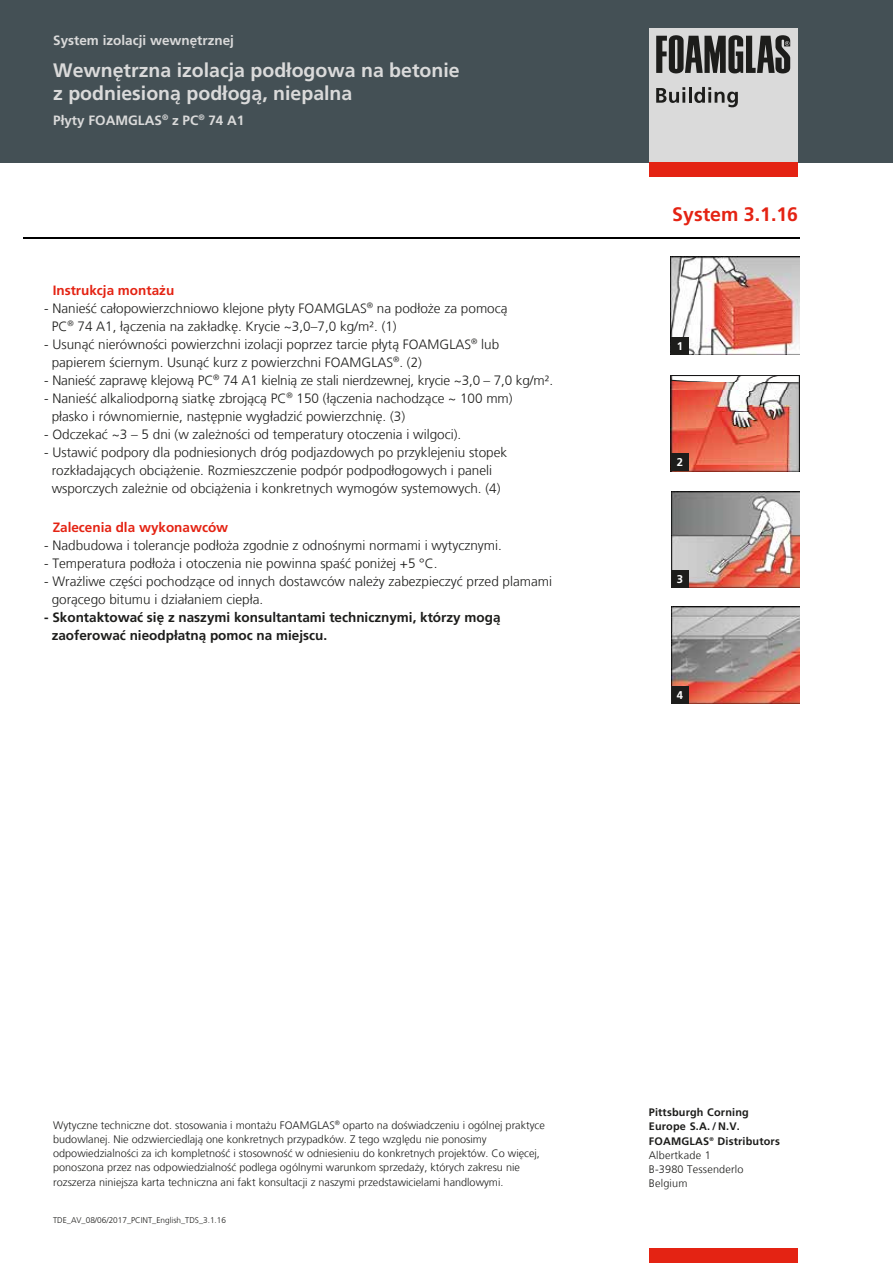
<style>
.page{position:relative;width:893px;height:1263px;background:#fff}
.page>*{position:absolute;margin:0;border:0;box-sizing:border-box;transform-origin:0 0}
.t1{font:700 19.5px/23.4px "Frutiger LT Com";color:#dadada}
.t2{font:700 19.5px "Frutiger LT Com";color:#e42313}
.t3{font:300 13.5px/18px "Frutiger LT Com";color:#1d1d1b}
.t4{font:700 13.5px/18px "Frutiger LT Com";color:#1d1d1b}
.t5{font:700 13.5px "Frutiger LT Com";color:#dadada}
.t6{font:700 13.5px "Frutiger LT Com";color:#e42313}
.t7{font:700 11.25px "Frutiger LT Com";color:#fff}
.t8{font:300 10.8px/14.2px "Frutiger LT Com";color:#1d1d1b}
.t9{font:700 10.8px/14.2px "Frutiger LT Com";letter-spacing:.015em;color:#1d1d1b}
.t10{font:300 8.25px "Frutiger LT Com";color:#1d1d1b}
.s1{font-weight:300}
</style>
<div class="page">
<img style="left:671px;top:491px;width:128px;height:97px">
<img style="left:671px;top:607px;width:128px;height:96px">
<img style="left:670px;top:256px;width:129px;height:99px">
<img style="left:670px;top:375px;width:129px;height:97px">
<hr style="left:23px;top:237px;width:776px;height:1px;background:#000">
<div style="left:0;top:0;width:892px;height:162px;background:#445055"></div>
<div style="left:648px;top:28px;width:149px;height:134px;background:#dadada"></div>
<div style="left:648px;top:162px;width:149px;height:15px;background:#e42313"></div>
<svg style="left:656px;top:35px;width:134px;height:38px"></svg>
<svg style="left:656px;top:87px;width:29px;height:16px"></svg>
<hr style="left:688px;top:87px;width:3px;height:16px;background:#1d1d1b">
<svg style="left:694px;top:87px;width:43px;height:20px"></svg>
<div style="left:671px;top:337px;width:17px;height:17px;background:#1d1d1b"></div>
<div style="left:671px;top:454px;width:17px;height:17px;background:#1d1d1b"></div>
<div style="left:671px;top:570px;width:17px;height:17px;background:#1d1d1b"></div>
<div style="left:671px;top:687px;width:17px;height:17px;background:#1d1d1b"></div>
<div style="left:648px;top:1248px;width:149px;height:15px;background:#e42313"></div>
<p class="t5" style="left:53px;top:32px;width:182px">System izolacji wewnętrznej</p>
<h1 class="t1" style="left:53px;top:59px;width:408px">Wewnętrzna izolacja podłogowa na betonie z podniesioną podłogą, niepalna</h1>
<p class="t5" style="left:53px;top:112px;width:193px">Płyty FOAMGLAS<sup>®</sup> z PC<sup>®</sup> 74 A1</p>
<p class="t6" style="left:53px;top:282px;width:123px">Instrukcja montażu</p>
<p class="t3" style="left:52px;top:299px;width:457px;text-indent:-7px">- Nanieść całopowierzchniowo klejone płyty FOAMGLAS<sup>®</sup> na podłoże za pomocą<br>PC<sup>®</sup> 74 A1, łączenia na zakładkę. Krycie ~3,0–7,0 kg/m². (1)</p>
<p class="t3" style="left:52px;top:335px;width:449px;text-indent:-7px">- Usunąć nierówności powierzchni izolacji poprzez tarcie płytą FOAMGLAS<sup>®</sup> lub papierem ściernym. Usunąć kurz z powierzchni FOAMGLAS<sup>®</sup>. (2)</p>
<p class="t3" style="left:44px;top:371px;width:510px">- Nanieść zaprawę klejową PC<sup>®</sup> 74 A1 kielnią ze stali nierdzewnej, krycie ~3,0 – 7,0 kg/m².</p>
<p class="t3" style="left:52px;top:389px;width:462px;text-indent:-8px">- Nanieść alkaliodporną siatkę zbrojącą PC<sup>®</sup> 150 (łączenia nachodzące ~ 100 mm) płasko i równomiernie, następnie wygładzić powierzchnię. (3)</p>
<p class="t3" style="left:44px;top:425px;width:418px">- Odczekać ~3 – 5 dni (w zależności od temperatury otoczenia i wilgoci).</p>
<p class="t3" style="left:44px;top:443px;width:464px;text-align:center">- Ustawić podpory dla podniesionych dróg podjazdowych po przyklejeniu stopek rozkładających obciążenie. Rozmieszczenie podpór podpodłogowych i paneli wsporczych zależnie od obciążenia i konkretnych wymogów systemowych. (4)</p>
<p class="t6" style="left:53px;top:519px;width:177px">Zalecenia dla wykonawców</p>
<p class="t3" style="left:44px;top:536px;width:459px">- Nadbudowa i tolerancje podłoża zgodnie z odnośnymi normami i wytycznymi.</p>
<p class="t3" style="left:44px;top:554px;width:395px">- Temperatura podłoża i otoczenia nie powinna spaść poniżej +5 °C.</p>
<p class="t3" style="left:52px;top:572px;width:502px;text-indent:-8px">- Wrażliwe części pochodzące od innych dostawców należy zabezpieczyć przed plamami gorącego bitumu i działaniem ciepła.</p>
<p class="t4" style="left:52px;top:608px;width:450px;text-indent:-8px">- Skontaktować się z naszymi konsultantami technicznymi, którzy mogą zaoferować nieodpłatną pomoc na miejscu.</p>
<h1 class="t2" style="left:672px;top:202px;width:127px">System 3.1.16</h1>
<p class="t7" style="left:676px;top:339px;width:8px">1</p>
<p class="t7" style="left:676px;top:456px;width:8px">2</p>
<p class="t7" style="left:676px;top:572px;width:8px">3</p>
<p class="t7" style="left:676px;top:689px;width:8px">4</p>
<p class="t8" style="left:53px;top:1118px;width:493px">Wytyczne techniczne dot. stosowania i montażu FOAMGLAS<sup>®</sup> oparto na doświadczeniu i ogólnej praktyce budowlanej. Nie odzwierciedlają one konkretnych przypadków. Z tego względu nie ponosimy odpowiedzialności za ich kompletność i stosowność w odniesieniu do konkretnych projektów. Co więcej, ponoszona przez nas odpowiedzialność podlega ogólnymi warunkom sprzedaży, których zakresu nie rozszerza niniejsza karta techniczna ani fakt konsultacji z naszymi przedstawicielami handlowymi.</p>
<p class="t10" style="left:53px;top:1216px;width:174px">TDE_AV_08/06/2017_PCINT_English_TDS_3.1.16</p>
<p class="t9" style="left:648px;top:1105px;width:133px">Pittsburgh Corning<br>Europe S.A. / N.V.<br>FOAMGLAS<sup>®</sup> Distributors<br><span class="s1">Albertkade 1<br>B-3980 Tessenderlo<br>Belgium</span></p>
</div>
